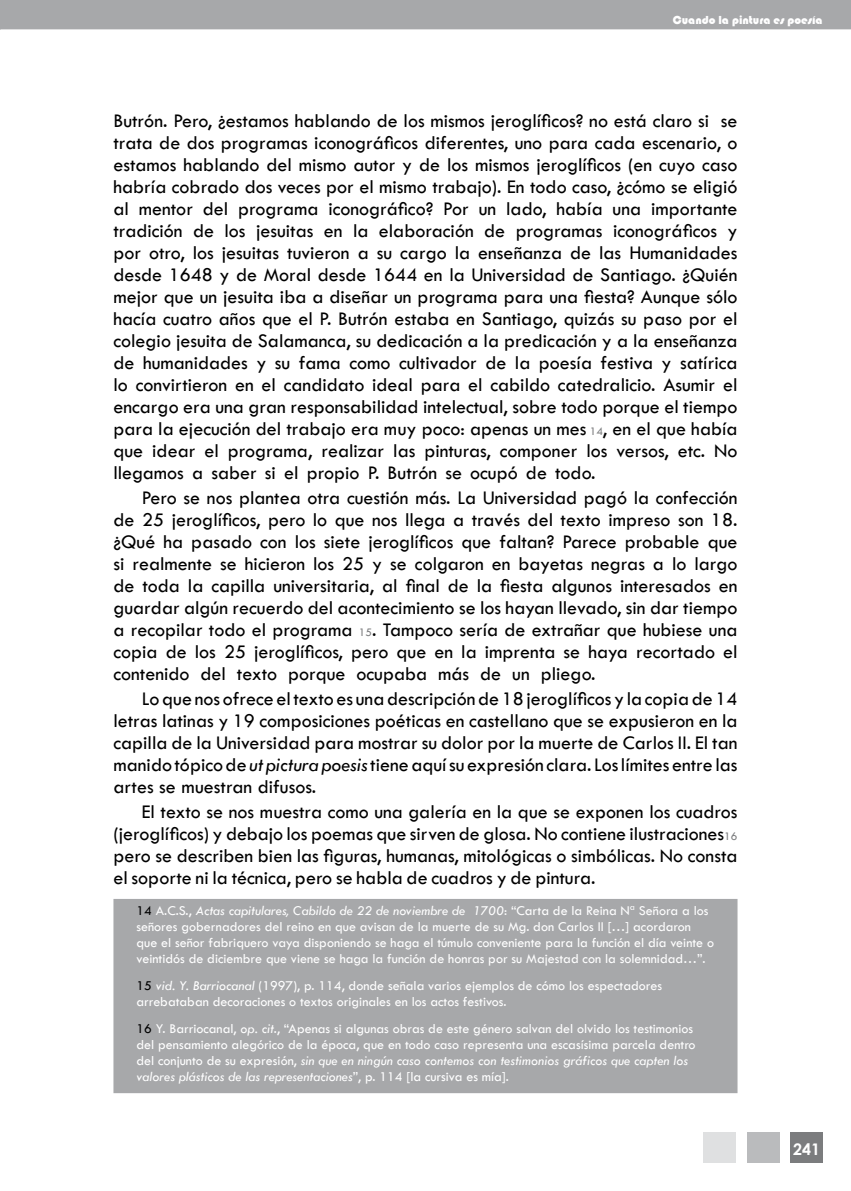
<style>
.page{position:relative;width:851px;height:1191px;background:#fff}
.page>*{position:absolute;margin:0;border:0;box-sizing:border-box;transform-origin:0 0}
.t1{font:20px/22px "Tw Cen";color:#000;text-align:justify}
.t2{font:700 16px "Century Gothic";color:#fff}
.t3{font:14px/16px "Tw Cen";color:#fff}
.t4{font:12px "Bauhaus 93";color:#fff}
.s1{font-size:12px;color:#7b7c7e}
.s2{font-style:italic}
.s3{color:#000}
</style>
<div class="page">
<div style="left:0;top:0;width:850px;height:28px;background:#a7a8aa"></div>
<div style="left:0;top:0;width:850px;height:29px;border:2px solid #a7a8aa"></div>
<div style="left:790px;top:1132px;width:32px;height:30px;background:#7b7c7e"></div>
<div style="left:747px;top:1132px;width:32px;height:30px;background:#babbbd"></div>
<div style="left:703px;top:1132px;width:32px;height:30px;background:#dfe0e1"></div>
<div style="left:116px;top:902px;width:618px;height:188px;background:#a7a8aa"></div>
<div style="left:113px;top:899px;width:624px;height:194px;border:6px solid #a7a8aa"></div>
<p class="t4" style="left:672px;top:13px;width:151px">Cuando la pintura es poesía</p>
<p class="t1" style="left:113px;top:110px;width:625px">Butrón. Pero, ¿estamos hablando de los mismos jeroglíficos? no está claro si se trata de dos programas iconográficos diferentes, uno para cada escenario, o estamos hablando del mismo autor y de los mismos jeroglíficos (en cuyo caso habría cobrado dos veces por el mismo trabajo). En todo caso, ¿cómo se eligió al mentor del programa iconográfico? Por un lado, había una importante tradición de los jesuitas en la elaboración de programas iconográficos y por otro, los jesuitas tuvieron a su cargo la enseñanza de las Humanidades desde 1648 y de Moral desde 1644 en la Universidad de Santiago. ¿Quién mejor que un jesuita iba a diseñar un programa para una fiesta? Aunque sólo hacía cuatro años que el P. Butrón estaba en Santiago, quizás su paso por el colegio jesuita de Salamanca, su dedicación a la predicación y a la enseñanza de humanidades y su fama como cultivador de la poesía festiva y satírica lo convirtieron en el candidato ideal para el cabildo catedralicio. Asumir el encargo era una gran responsabilidad intelectual, sobre todo porque el tiempo para la ejecución del trabajo era muy poco: apenas un mes <span class="s1">14</span>, en el que había que idear el programa, realizar las pinturas, componer los versos, etc. No llegamos a saber si el propio P. Butrón se ocupó de todo.</p>
<p class="t1" style="left:113px;top:487px;width:625px;text-indent:28px">Pero se nos plantea otra cuestión más. La Universidad pagó la confección de 25 jeroglíficos, pero lo que nos llega a través del texto impreso son 18. ¿Qué ha pasado con los siete jeroglíficos que faltan? Parece probable que si realmente se hicieron los 25 y se colgaron en bayetas negras a lo largo de toda la capilla universitaria, al final de la fiesta algunos interesados en guardar algún recuerdo del acontecimiento se los hayan llevado, sin dar tiempo a recopilar todo el programa <span class="s1">15</span>. Tampoco sería de extrañar que hubiese una copia de los 25 jeroglíficos, pero que en la imprenta se haya recortado el contenido del texto porque ocupaba más de un pliego.</p>
<p class="t1" style="left:113px;top:687px;width:625px;text-indent:28px">Lo que nos ofrece el texto es una descripción de 18 jeroglíficos y la copia de 14 letras latinas y 19 composiciones poéticas en castellano que se expusieron en la capilla de la Universidad para mostrar su dolor por la muerte de Carlos II. El tan manido tópico de <span class="s2">ut pictura poesis</span> tiene aquí su expresión clara. Los límites entre las artes se muestran difusos.</p>
<p class="t1" style="left:113px;top:800px;width:625px;text-indent:28px">El texto se nos muestra como una galería en la que se exponen los cuadros (jeroglíficos) y debajo los poemas que sirven de glosa. No contiene ilustraciones<span class="s1">16 </span>pero se describen bien las figuras, humanas, mitológicas o simbólicas. No consta el soporte ni la técnica, pero se habla de cuadros y de pintura.</p>
<p class="t3" style="left:136px;top:902px;width:579px"><span class="s3">14</span> A.C.S., <span class="s2">Actas capitulares, Cabildo de 22 de noviembre de 1700</span>: “Carta de la Reina Nª Señora a los señores gobernadores del reino en que avisan de la muerte de su Mg. don Carlos II […] acordaron que el señor fabriquero vaya disponiendo se haga el túmulo conveniente para la función el día veinte o veintidós de diciembre que viene se haga la función de honras por su Majestad con la solemnidad…”.</p>
<p class="t3" style="left:136px;top:977px;width:527px"><span class="s3">15</span> <span class="s2">vid. Y. Barriocanal</span> (1997), p. 114, donde señala varios ejemplos de cómo los espectadores arrebataban decoraciones o textos originales en los actos festivos.</p>
<p class="t3" style="left:136px;top:1020px;width:560px"><span class="s3">16</span> Y. Barriocanal, <span class="s2">op. cit</span>., “Apenas si algunas obras de este género salvan del olvido los testimonios del pensamiento alegórico de la época, que en todo caso representa una escasísima parcela dentro del conjunto de su expresión, <span class="s2">sin que en ningún caso contemos con testimonios gráficos que capten los valores plásticos de las representaciones</span>”, p. 114 [la cursiva es mía].</p>
<p class="t2" style="left:793px;top:1136px;width:28px">241</p>
</div>
